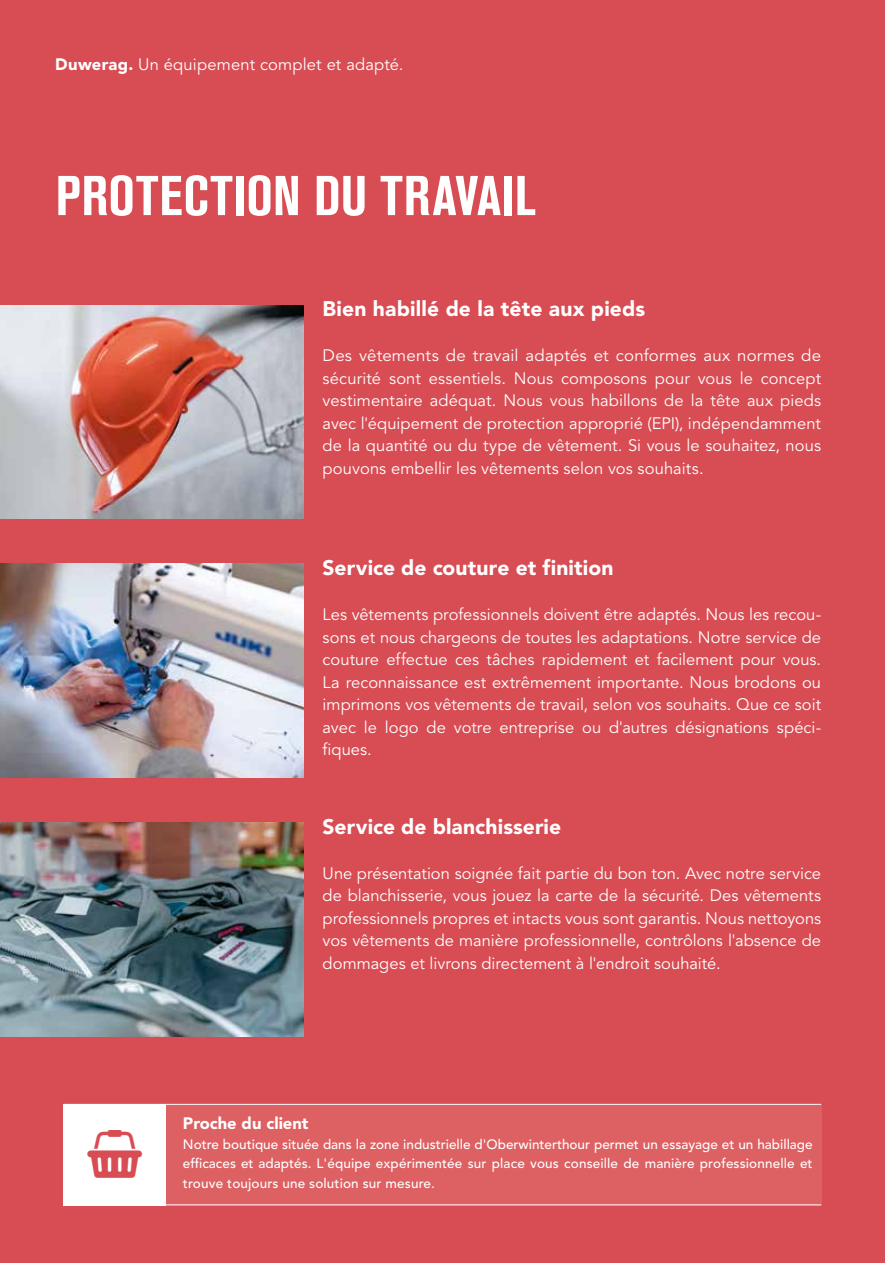
<style>
.page{position:relative;width:885px;height:1263px;background:#fff}
.page>*{position:absolute;margin:0;border:0;box-sizing:border-box;transform-origin:0 0}
.t1{font:700 condensed 55.5px "Akzidenz Grotesk Pro";letter-spacing:.01em;color:#fff}
.t2{font:900 21px "Avenir LT Std";letter-spacing:.005em;color:#fff}
.t3{font:16.5px/22.5px "Avenir LT Std";letter-spacing:.005em;color:#fff;text-align:justify}
.t4{font:900 16.5px "Avenir LT Std";color:#fff}
.t5{font:500 13.5px/19.5px "Avenir LT Std";letter-spacing:.01em;color:#fff;text-align:justify}
.s1{font-weight:900}
</style>
<div class="page">
<div style="left:0;top:0;width:884px;height:1263px;background:#d84c53"></div>
<img style="left:0;top:564px;width:303px;height:214px">
<img style="left:0;top:823px;width:303px;height:213px">
<div style="left:64px;top:1104px;width:757px;height:101px;background:#dd6062"></div>
<div style="left:64px;top:1104px;width:102px;height:101px;background:#fff"></div>
<hr style="left:64px;top:1104px;width:757px;height:1px;background:#fff">
<hr style="left:64px;top:1204px;width:757px;height:1px;background:#fff">
<img style="left:0;top:305px;width:303px;height:214px">
<p class="t3" style="left:55px;top:54px;width:349px"><span class="s1">Duwerag.</span> Un équipement complet et adapté.</p>
<h1 class="t1" style="left:56px;top:160px;width:481px">PROTECTION DU TRAVAIL</h1>
<p class="t2" style="left:322px;top:296px;width:324px">Bien habillé de la tête aux pieds</p>
<p class="t3" style="left:322px;top:345px;width:500px">Des vêtements de travail adaptés et conformes aux normes de sécurité sont essentiels. Nous composons pour vous le concept vestimentaire adéquat. Nous vous habillons de la tête aux pieds avec l'équipement de protection approprié (EPI), indépendamment de la quantité ou du type de vêtement. Si vous le souhaitez, nous pouvons embellir les vêtements selon vos souhaits.</p>
<p class="t2" style="left:322px;top:555px;width:292px">Service de couture et finition</p>
<p class="t3" style="left:322px;top:604px;width:500px">Les vêtements professionnels doivent être adaptés. Nous les recou&shy;sons et nous chargeons de toutes les adaptations. Notre service de couture effectue ces tâches rapidement et facilement pour vous.<br>La reconnaissance est extrêmement importante. Nous brodons ou imprimons vos vêtements de travail, selon vos souhaits. Que ce soit avec le logo de votre entreprise ou d'autres désignations spéci&shy;fiques.</p>
<p class="t2" style="left:322px;top:814px;width:240px">Service de blanchisserie</p>
<p class="t3" style="left:322px;top:862px;width:500px">Une présentation soignée fait partie du bon ton. Avec notre service de blanchisserie, vous jouez la carte de la sécurité. Des vêtements professionnels propres et intacts vous sont garantis. Nous nettoyons vos vêtements de manière professionnelle, contrôlons l'absence de dommages et livrons directement à l'endroit souhaité.</p>
<p class="t4" style="left:183px;top:1113px;width:127px">Proche du client</p>
<p class="t5" style="left:183px;top:1135px;width:631px">Notre boutique située dans la zone industrielle d'Oberwinterthour permet un essayage et un habillage efficaces et adaptés. L'équipe expérimentée sur place vous conseille de manière professionnelle et trouve toujours une solution sur mesure.</p>
</div>
